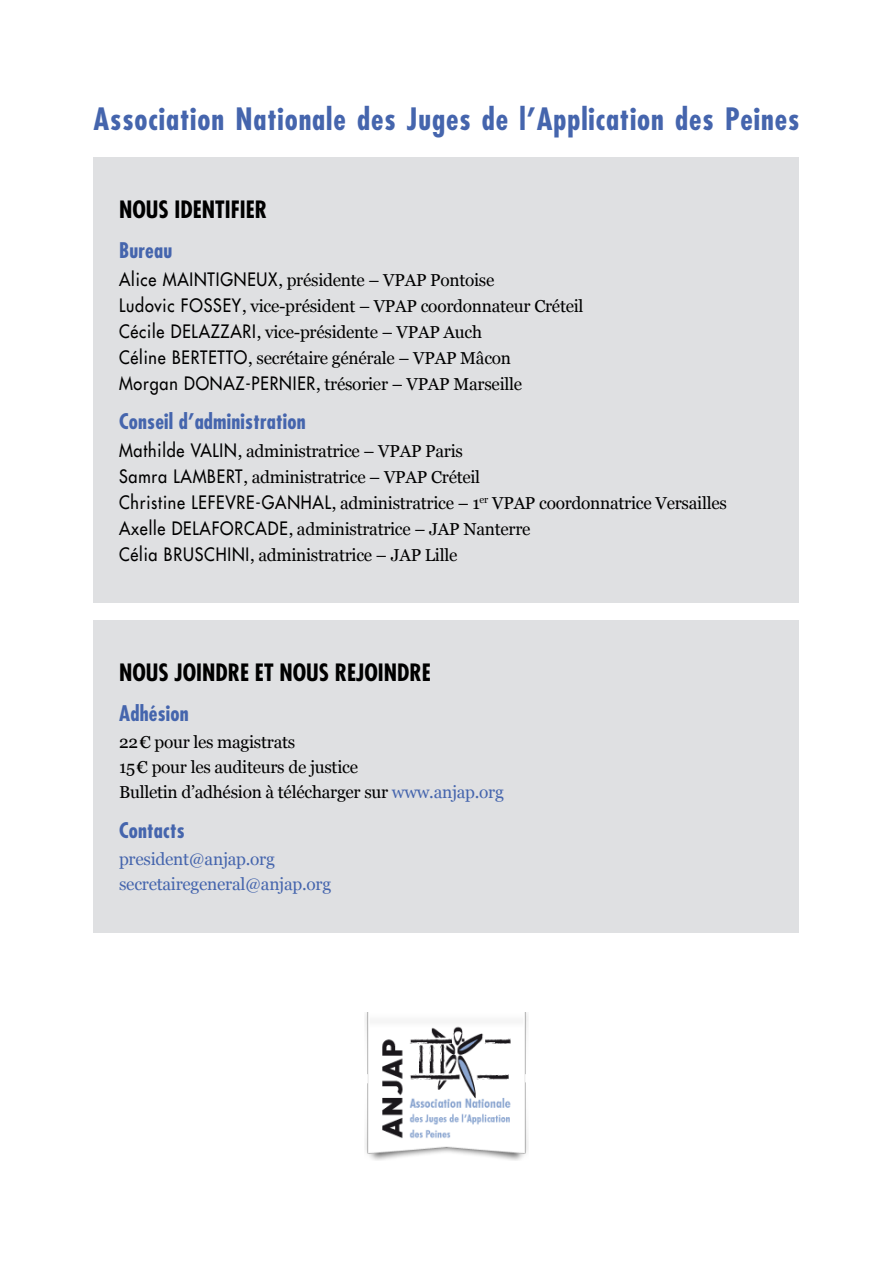
<style>
.page{position:relative;width:893px;height:1263px;background:#fff}
.page>*{position:absolute;margin:0;border:0;box-sizing:border-box;transform-origin:0 0}
.t1{font:700 condensed 30px "Futura";letter-spacing:.03em;color:#4565ad}
.t2{font:700 condensed 23.25px "Futura";color:#000}
.t3{font:700 condensed 21px "Futura";letter-spacing:.01em;color:#4565ad}
.t4{font:17.25px/25.8px "Georgia";letter-spacing:-.015em;color:#000}
.t5{font:17.25px/24.9px "Georgia";letter-spacing:-.015em;color:#4565ad}
.s1{font-family:"Futura";font-size:18px}
.s2{color:#4565ad}
</style>
<div class="page">
<div style="left:94px;top:157px;width:705px;height:446px;background:#dfe0e2"></div>
<div style="left:94px;top:620px;width:705px;height:312px;background:#dfe0e2"></div>
<img style="left:365px;top:1012px;width:163px;height:149px">
<h1 class="t1" style="left:94px;top:100px;width:707px">Association Nationale des Juges de l’Application des Peines</h1>
<h2 class="t2" style="left:119px;top:195px;width:150px">NOUS IDENTIFIER</h2>
<p class="t3" style="left:119px;top:237px;width:55px">Bureau</p>
<p class="t4" style="left:119px;top:267px;width:466px"><span class="s1">Alice MAINTIGNEUX</span>, présidente – VPAP Pontoise<br><span class="s1">Ludovic FOSSEY</span>, vice-président – VPAP coordonnateur Créteil <span class="s1">Cécile DELAZZARI</span>, vice-présidente – VPAP Auch<br><span class="s1">Céline BERTETTO</span>, secrétaire générale – VPAP Mâcon<br><span class="s1">Morgan DONAZ-PERNIER</span>, trésorier – VPAP Marseille</p>
<p class="t3" style="left:119px;top:408px;width:188px">Conseil d’administration</p>
<p class="t4" style="left:119px;top:438px;width:609px"><span class="s1">Mathilde VALIN</span>, administratrice – VPAP Paris<br><span class="s1">Samra LAMBERT</span>, administratrice – VPAP Créteil<br><span class="s1">Christine LEFEVRE-GANHAL</span>, administratrice – 1<sup>er</sup> VPAP coordonnatrice Versailles <span class="s1">Axelle DELAFORCADE</span>, administratrice – JAP Nanterre<br><span class="s1">Célia BRUSCHINI</span>, administratrice – JAP Lille</p>
<h2 class="t2" style="left:119px;top:658px;width:313px">NOUS JOINDRE ET NOUS REJOINDRE</h2>
<p class="t3" style="left:119px;top:700px;width:71px">Adhésion</p>
<p class="t4" style="left:119px;top:729px;width:386px;line-height:24.9px">22€ pour les magistrats<br>15€ pour les auditeurs de justice<br>Bulletin d’adhésion à télécharger sur <span class="s2">www.anjap.org</span></p>
<p class="t3" style="left:119px;top:816px;width:67px">Contacts</p>
<p class="t5" style="left:119px;top:846px;width:214px">president@anjap.org secretairegeneral@anjap.org</p>
</div>
